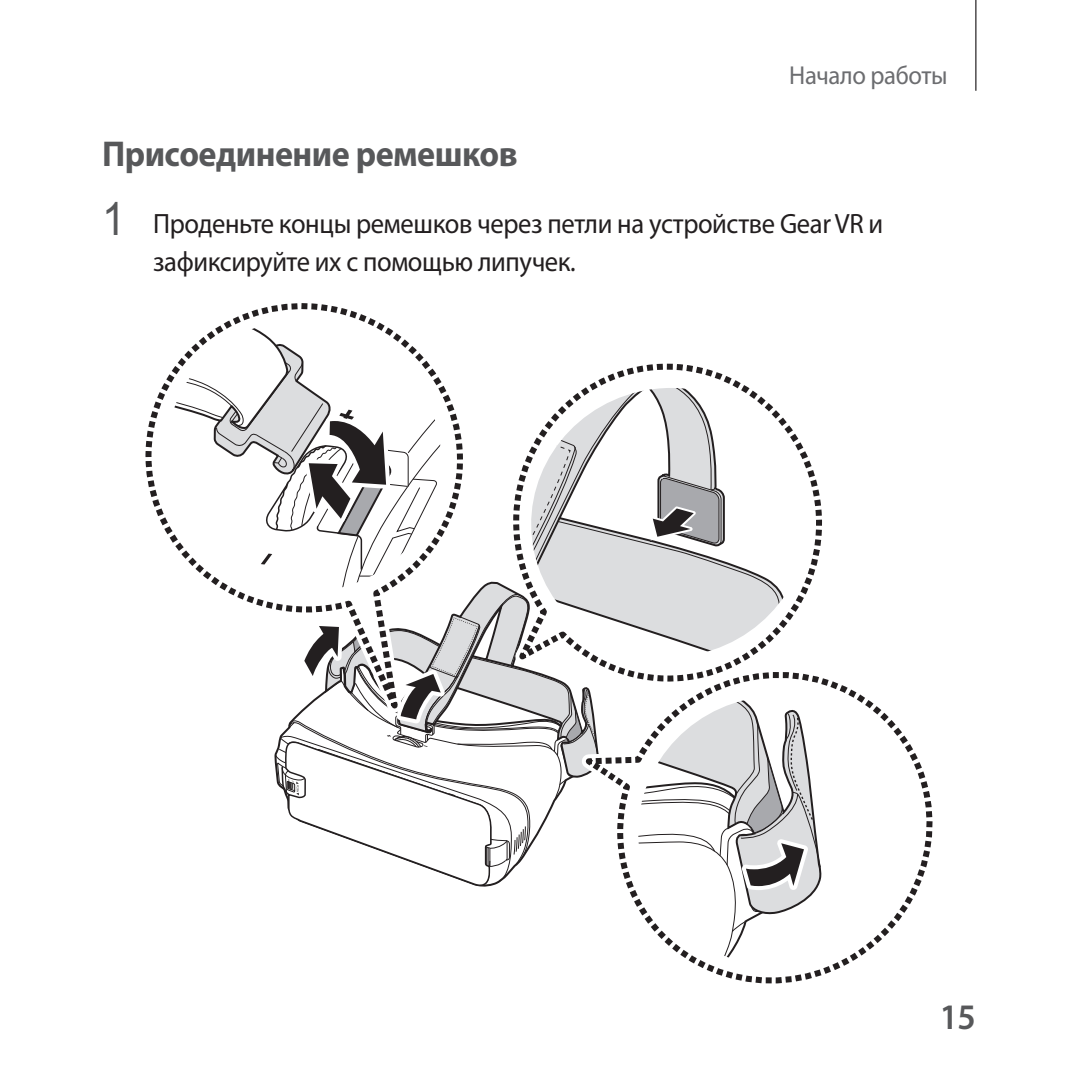
<style>
.page{position:relative;width:1078px;height:1078px;background:#fff}
.page>*{position:absolute;margin:0;border:0;box-sizing:border-box;transform-origin:0 0}
.t1{font:700 36px "Myriad Pro";letter-spacing:-.015em;color:#57585a;scale:.95 1}
.t2{font:600 36px "Myriad Pro";color:#57585a;scale:.95 1}
.t3{font:28px/38px "Myriad Pro";letter-spacing:-.015em;color:#231f20;scale:.95 1}
.t4{font:26px "Myriad Pro";letter-spacing:-.015em;color:#6c6d70;scale:.95 1}
.s1{font-family:"Arial";font-size:46px;color:#57585a}
</style>
<div class="page">
<hr style="left:974px;top:0;width:2px;height:91px;background:#231f20">
<svg style="left:730px;top:678px;width:203px;height:306px"></svg>
<svg style="left:233px;top:303px;width:141px;height:17px"></svg>
<svg style="left:147px;top:320px;width:675px;height:658px"></svg>
<p class="t4" style="left:789px;top:59px;width:168px">Начало работы</p>
<p class="t1" style="left:102px;top:131px;width:439px">Присоединение ремешков</p>
<p class="t3" style="left:153px;top:204px;width:769px;text-indent:-51px"><span class="s1">1</span> Проденьте концы ремешков через петли на устройстве Gear VR и зафиксируйте их с помощью липучек.</p>
<p class="t2" style="left:939px;top:993px;width:40px">15</p>
</div>
